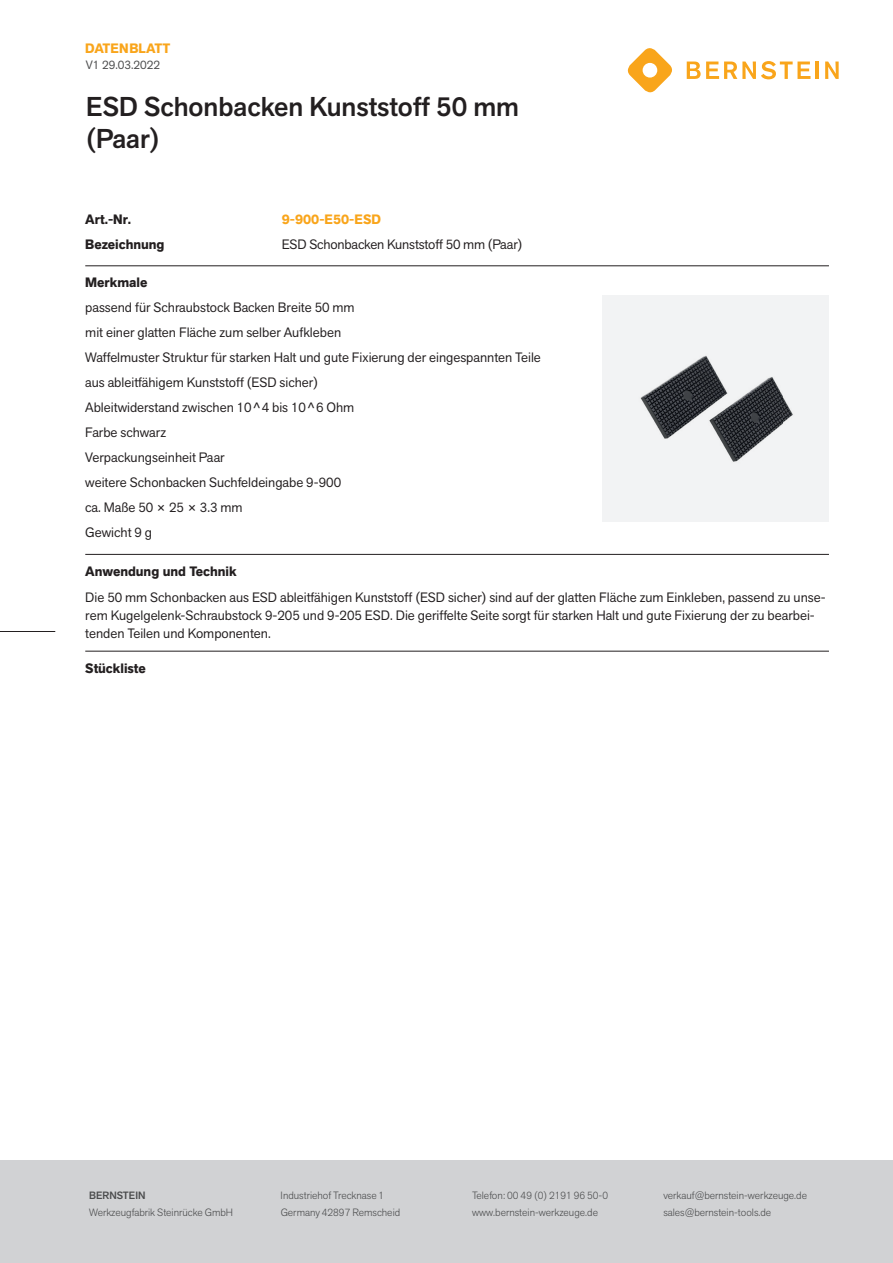
<style>
.page{position:relative;width:893px;height:1263px;background:#fff}
.page>*{position:absolute;margin:0;border:0;box-sizing:border-box;transform-origin:0 0}
.t1{font:500 27px/32.4px "Akzid Grtsk Next";color:#231f20}
.t2{font:13.5px/25px "Akzid Grtsk Next";color:#231f20}
.t3{font:700 13.5px "Akzid Grtsk Next";color:#231f20}
.t4{font:700 13.5px "Akzid Grtsk Next";color:#f9a51b}
.t5{font:12px "Akzid Grtsk Next";color:#4b4c4d}
.t6{font:300 10.5px "Akzid Grtsk Next";color:#4b4c4d}
.t7{font:500 10.5px "Akzid Grtsk Next";color:#4b4c4d}
</style>
<div class="page">
<div style="left:0;top:1161px;width:893px;height:102px;background:#d1d2d4"></div>
<hr style="left:85px;top:266px;width:744px;height:1px;background:#231f20">
<hr style="left:85px;top:554px;width:744px;height:1px;background:#231f20">
<div style="left:602px;top:295px;width:227px;height:227px;background:#f2f3f4"></div>
<img style="left:640px;top:355px;width:153px;height:107px">
<hr style="left:85px;top:651px;width:744px;height:1px;background:#231f20">
<svg style="left:627px;top:48px;width:45px;height:45px"></svg>
<svg style="left:687px;top:61px;width:123px;height:18px"></svg>
<hr style="left:815px;top:62px;width:4px;height:17px;background:#f9a51b">
<svg style="left:825px;top:62px;width:14px;height:17px"></svg>
<hr style="left:0;top:631px;width:55px;height:1px;background:#231f20">
<p class="t4" style="left:85px;top:39px;width:87px">DATENBLATT</p>
<p class="t5" style="left:86px;top:57px;width:76px">V1 29.03.2022</p>
<h1 class="t1" style="left:86px;top:90px;width:434px">ESD Schonbacken Kunststoff 50 mm (Paar)</h1>
<p class="t3" style="left:85px;top:210px;width:48px">Art.-Nr.</p>
<p class="t4" style="left:282px;top:210px;width:101px">9-900-E50-ESD</p>
<p class="t3" style="left:85px;top:235px;width:81px">Bezeichnung</p>
<p class="t2" style="left:282px;top:231px;width:242px">ESD Schonbacken Kunststoff 50 mm (Paar)</p>
<p class="t3" style="left:85px;top:274px;width:64px">Merkmale</p>
<p class="t2" style="left:85px;top:295px;width:457px">passend für Schraubstock Backen Breite 50 mm<br>mit einer glatten Fläche zum selber Aufkleben<br>Waffelmuster Struktur für starken Halt und gute Fixierung der eingespannten Teile aus ableitfähigem Kunststoff (ESD sicher)<br>Ableitwiderstand zwischen 10^4 bis 10^6 Ohm<br>Farbe schwarz<br>Verpackungseinheit Paar<br>weitere Schonbacken Suchfeldeingabe 9-900<br>ca. Maße 50 × 25 × 3.3 mm<br>Gewicht 9 g</p>
<p class="t3" style="left:85px;top:562px;width:153px">Anwendung und Technik</p>
<p class="t2" style="left:85px;top:588px;width:742px;line-height:18px">Die 50 mm Schonbacken aus ESD ableitfähigen Kunststoff (ESD sicher) sind auf der glatten Fläche zum Einkleben, passend zu unse&shy;rem Kugelgelenk-Schraubstock 9-205 und 9-205 ESD. Die geriffelte Seite sorgt für starken Halt und gute Fixierung der zu bearbei&shy;tenden Teilen und Komponenten.</p>
<p class="t3" style="left:85px;top:659px;width:62px">Stückliste</p>
<p class="t7" style="left:89px;top:1189px;width:58px">BERNSTEIN</p>
<p class="t6" style="left:281px;top:1189px;width:105px">Industriehof Trecknase 1</p>
<p class="t6" style="left:472px;top:1189px;width:138px">Telefon: 00 49 (0) 2191 96 50-0</p>
<p class="t6" style="left:663px;top:1189px;width:145px">verkauf@bernstein-werkzeuge.de</p>
<p class="t6" style="left:89px;top:1205px;width:145px">Werkzeugfabrik Steinrücke GmbH</p>
<p class="t6" style="left:281px;top:1205px;width:121px">Germany 42897 Remscheid</p>
<p class="t6" style="left:472px;top:1205px;width:127px">www.bernstein-werkzeuge.de</p>
<p class="t6" style="left:663px;top:1205px;width:109px">sales@bernstein-tools.de</p>
</div>
